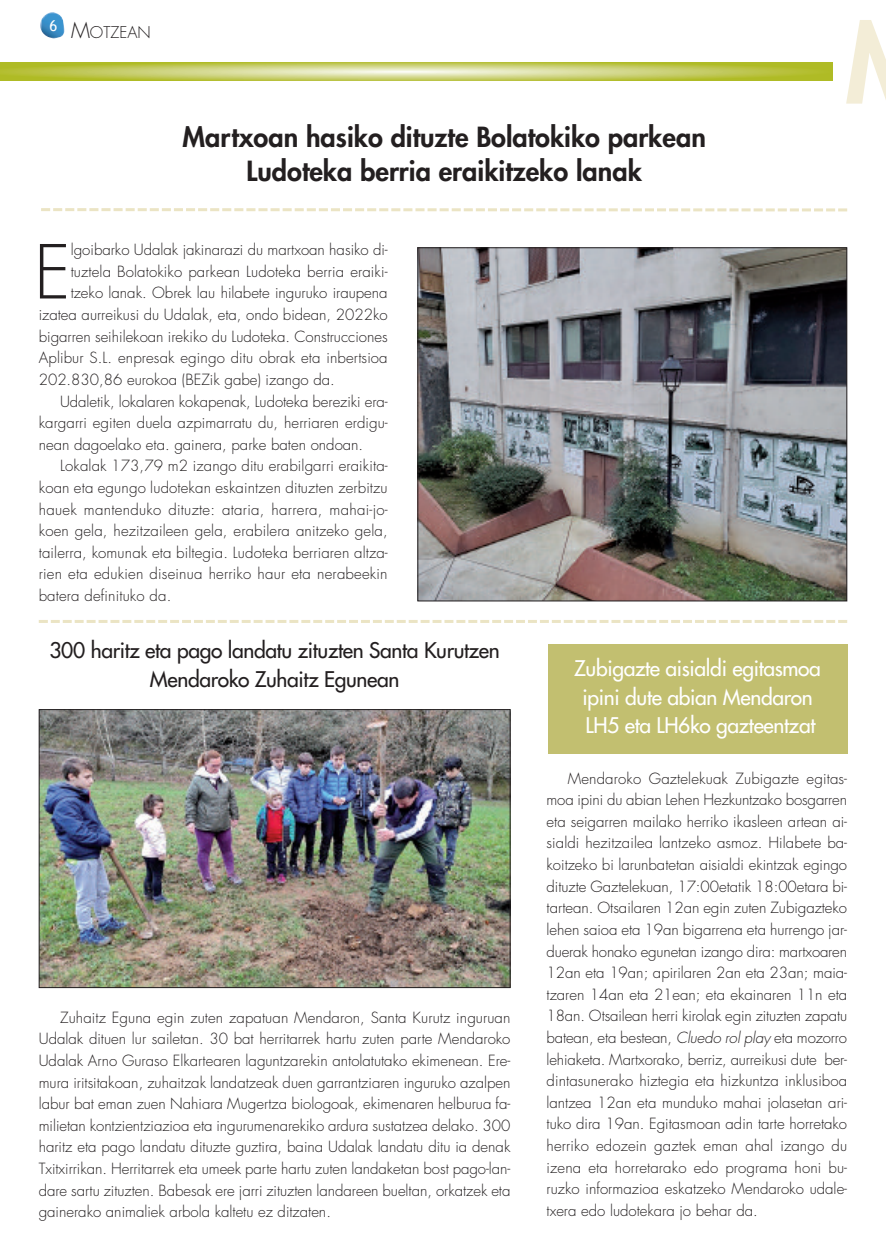
<style>
.page{position:relative;width:886px;height:1256px;background:#fff}
.page>*{position:absolute;margin:0;border:0;box-sizing:border-box;transform-origin:0 0}
.t1{font:300 72.3px "Futura";color:#231f20}
.t2{font:800 27px/34.5px "Futura";color:#231f20;text-align:center}
.t3{font:21px/28.5px "Futura";letter-spacing:-.015em;color:#fff;text-align:center}
.t4{font:21px/28.5px "Futura";letter-spacing:-.015em;color:#231f20;text-align:center}
.t5{font:300 15.75px "Futura";color:#231f20}
.t6{font:300 15px/21.6px "Futura";letter-spacing:.005em;color:#231f20;text-align:justify}
.t7{font:15px "Trebuchet MS";color:#fff}
.s1{font-size:21px}
.s2{font-style:italic}
</style>
<div class="page">
<img style="left:40px;top:12px;width:24px;height:26px">
<svg style="left:0;top:62px;width:832px;height:18px;background:#c6cd67"></svg>
<div style="left:548px;top:644px;width:299px;height:109px;background:#c2bf70"></div>
<img style="left:419px;top:249px;width:426px;height:350px">
<div style="left:417px;top:247px;width:430px;height:354px;border:1px solid #231f20"></div>
<svg style="left:41px;top:208px;width:806px;height:3px"></svg>
<img style="left:41px;top:711px;width:467px;height:274px">
<div style="left:39px;top:709px;width:471px;height:278px;border:1px solid #231f20"></div>
<svg style="left:39px;top:620px;width:808px;height:3px"></svg>
<p class="t7" style="left:50px;top:17px;width:9px">6</p>
<p class="t5" style="left:71px;top:25px;width:81px"><span class="s1">M</span>OTZEAN</p>
<h2 class="t2" style="left:183px;top:122px;width:524px">Martxoan hasiko dituzte Bolatokiko parkean<br>Ludoteka berria eraikitzeko lanak</h2>
<h1 class="t1" style="left:34px;top:239px;width:38px">E</h1>
<p class="t6" style="left:71px;top:240px;width:318px">lgoibarko Udalak jakinarazi du martxoan hasiko di-</p>
<p class="t6" style="left:71px;top:262px;width:318px">tuztela Bolatokiko parkean Ludoteka berria eraiki-</p>
<p class="t6" style="left:71px;top:283px;width:318px">tzeko lanak. Obrek lau hilabete inguruko iraupena</p>
<p class="t6" style="left:39px;top:305px;width:350px">izatea aurreikusi du Udalak, eta, ondo bidean, 2022ko</p>
<p class="t6" style="left:39px;top:327px;width:350px">bigarren seihilekoan irekiko du Ludoteka. Construcciones</p>
<p class="t6" style="left:39px;top:348px;width:350px">Aplibur S.L. enpresak egingo ditu obrak eta inbertsioa</p>
<p class="t6" style="left:39px;top:370px;width:297px">202.830,86 eurokoa (BEZik gabe) izango da.</p>
<p class="t6" style="left:60px;top:391px;width:329px">Udaletik, lokalaren kokapenak, Ludoteka bereziki era-</p>
<p class="t6" style="left:39px;top:413px;width:350px">kargarri egiten duela azpimarratu du, herriaren erdigu-</p>
<p class="t6" style="left:39px;top:435px;width:326px">nean dagoelako eta. gainera, parke baten ondoan.</p>
<p class="t6" style="left:60px;top:456px;width:329px">Lokalak 173,79 m2 izango ditu erabilgarri eraikita-</p>
<p class="t6" style="left:39px;top:478px;width:350px">koan eta egungo ludotekan eskaintzen dituzten zerbitzu</p>
<p class="t6" style="left:39px;top:499px;width:350px">hauek mantenduko dituzte: ataria, harrera, mahai-jo-</p>
<p class="t6" style="left:39px;top:521px;width:350px">koen gela, hezitzaileen gela, erabilera anitzeko gela,</p>
<p class="t6" style="left:39px;top:543px;width:350px">tailerra, komunak eta biltegia. Ludoteka berriaren altza-</p>
<p class="t6" style="left:39px;top:564px;width:350px">rien eta edukien diseinua herriko haur eta nerabeekin</p>
<p class="t6" style="left:39px;top:586px;width:134px">batera definituko da.</p>
<h3 class="t4" style="left:49px;top:637px;width:452px">300 haritz eta pago landatu zituzten Santa Kurutzen<br>Mendaroko Zuhaitz Egunean</h3>
<p class="t6" style="left:39px;top:1007px;width:473px;text-indent:21px">Zuhaitz Eguna egin zuten zapatuan Mendaron, Santa Kurutz inguruan Udalak dituen lur sailetan. 30 bat herritarrek hartu zuten parte Mendaroko Udalak Arno Guraso Elkartearen laguntzarekin antolatutako ekimenean. Ere&shy;mura iritsitakoan, zuhaitzak landatzeak duen garrantziaren inguruko azalpen labur bat eman zuen Nahiara Mugertza biologoak, ekimenaren helburua fa&shy;milietan kontzientziazioa eta ingurumenarekiko ardura sustatzea delako. 300 haritz eta pago landatu dituzte guztira, baina Udalak landatu ditu ia denak Txitxirrikan. Herritarrek eta umeek parte hartu zuten landaketan bost pago-lan&shy;dare sartu zituzten. Babesak ere jarri zituzten landareen bueltan, orkatzek eta gainerako animaliek arbola kaltetu ez ditzaten.</p>
<h3 class="t3" style="left:574px;top:655px;width:248px">Zubigazte aisialdi egitasmoa ipini dute abian Mendaron<br>LH5 eta LH6ko gazteentzat</h3>
<p class="t6" style="left:546px;top:768px;width:302px;text-indent:21px">Mendaroko Gaztelekuak Zubigazte egitas&shy;moa ipini du abian Lehen Hezkuntzako bosgarren eta seigarren mailako herriko ikasleen artean ai&shy;sialdi hezitzailea lantzeko asmoz. Hilabete ba&shy;koitzeko bi larunbatetan aisialdi ekintzak egingo dituzte Gaztelekuan, 17:00etatik 18:00etara bi&shy;tartean. Otsailaren 12an egin zuten Zubigazteko lehen saioa eta 19an bigarrena eta hurrengo jar&shy;duerak honako egunetan izango dira: martxoaren 12an eta 19an; apirilaren 2an eta 23an; maia&shy;tzaren 14an eta 21ean; eta ekainaren 11n eta 18an. Otsailean herri kirolak egin zituzten zapatu batean, eta bestean, <span class="s2">Cluedo rol play</span> eta mozorro lehiaketa. Martxorako, berriz, aurreikusi dute ber&shy;dintasunerako hiztegia eta hizkuntza inklusiboa lantzea 12an eta munduko mahai jolasetan ari&shy;tuko dira 19an. Egitasmoan adin tarte horretako herriko edozein gaztek eman ahal izango du izena eta horretarako edo programa honi bu&shy;ruzko informazioa eskatzeko Mendaroko udale&shy;txera edo ludotekara jo behar da.</p>
</div>
